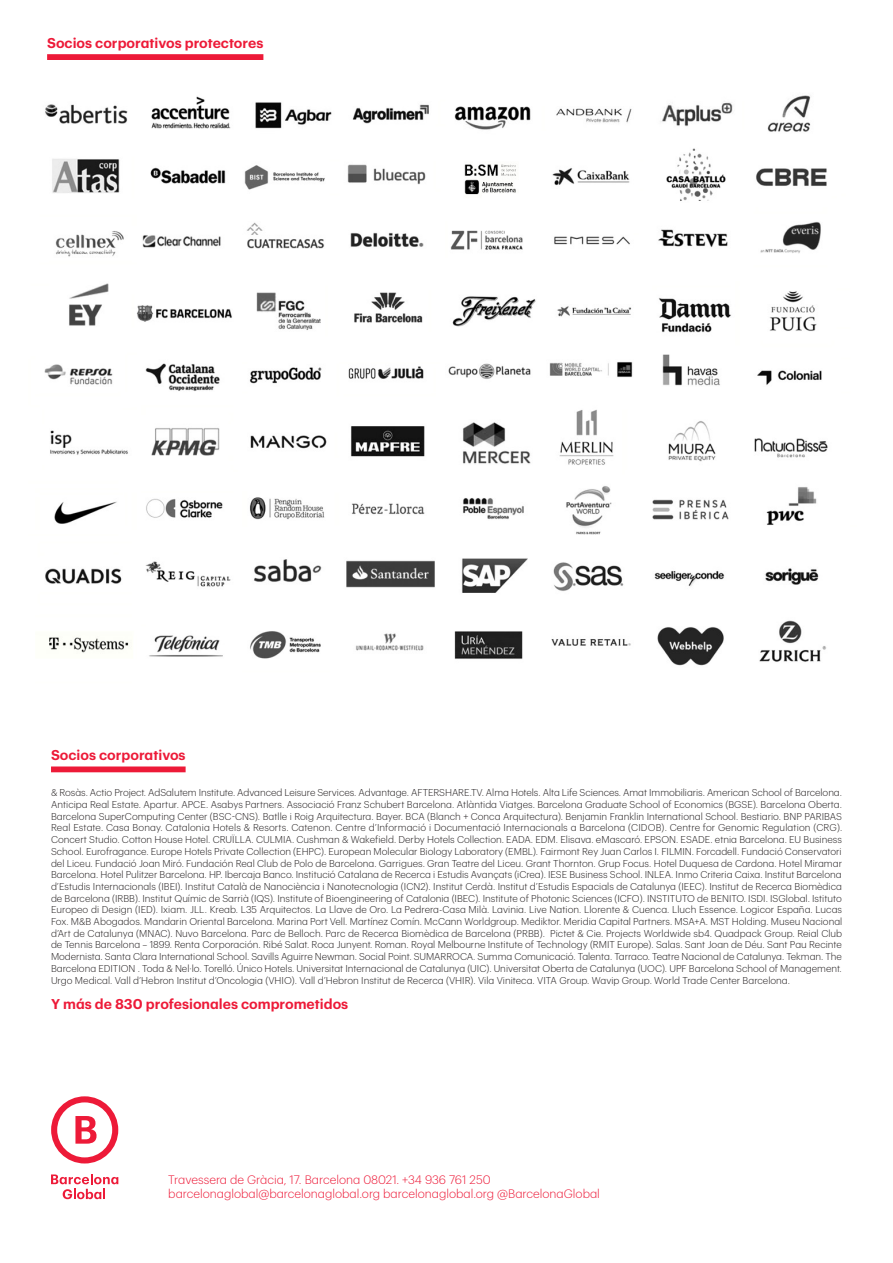
<style>
.page{position:relative;width:893px;height:1263px;background:#fff}
.page>*{position:absolute;margin:0;border:0;box-sizing:border-box;transform-origin:0 0}
.t1{font:600 13.95px "Graphik";color:#ed1a38}
.t2{font:300 12px/14.4px "Graphik";color:#ed1a38}
.t3{font:300 9.75px/11.7px "Graphik";color:#231f20;text-align:justify}
</style>
<div class="page">
<img style="left:44px;top:95px;width:784px;height:678px">
<svg style="left:51px;top:1174px;width:67px;height:25px"></svg>
<svg style="left:51px;top:1096px;width:67px;height:67px"></svg>
<div style="left:51px;top:766px;width:135px;height:6px;background:#ed1a38"></div>
<div style="left:47px;top:54px;width:216px;height:6px;background:#ed1a38"></div>
<p class="t1" style="left:47px;top:32px;width:218px">Socios corporativos protectores</p>
<p class="t1" style="left:51px;top:744px;width:136px">Socios corporativos</p>
<p class="t3" style="left:51px;top:786px;width:793px">&amp; Rosàs. Actio Project. AdSalutem Institute. Advanced Leisure Services. Advantage. AFTERSHARE.TV. Alma Hotels. Alta Life Sciences. Amat Immobiliaris. American School of Barcelona.<br>Anticipa Real Estate. Apartur. APCE. Asabys Partners. Associació Franz Schubert Barcelona. Atlàntida Viatges. Barcelona Graduate School of Economics (BGSE). Barcelona Oberta.<br>Barcelona SuperComputing Center (BSC-CNS). Batlle i Roig Arquitectura. Bayer. BCA (Blanch + Conca Arquitectura). Benjamin Franklin International School. Bestiario. BNP PARIBAS Real Estate. Casa Bonay. Catalonia Hotels &amp; Resorts. Catenon. Centre d’Informació i Documentació Internacionals a Barcelona (CIDOB). Centre for Genomic Regulation (CRG).<br>Concert Studio. Cotton House Hotel. CRUÏLLA. CULMIA. Cushman &amp; Wakefield. Derby Hotels Collection. EADA. EDM. Elisava. eMascaró. EPSON. ESADE. etnia Barcelona. EU Business School. Eurofragance. Europe Hotels Private Collection (EHPC). European Molecular Biology Laboratory (EMBL). Fairmont Rey Juan Carlos I. FILMIN. Forcadell. Fundació Conservatori del Liceu. Fundació Joan Miró. Fundación Real Club de Polo de Barcelona. Garrigues. Gran Teatre del Liceu. Grant Thornton. Grup Focus. Hotel Duquesa de Cardona. Hotel Miramar Barcelona. Hotel Pulitzer Barcelona. HP. Ibercaja Banco. Institució Catalana de Recerca i Estudis Avançats (iCrea). IESE Business School. INLEA. Inmo Criteria Caixa. Institut Barcelona d’Estudis Internacionals (IBEI). Institut Català de Nanociència i Nanotecnologia (ICN2). Institut Cerdà. Institut d’Estudis Espacials de Catalunya (IEEC). Institut de Recerca Biomèdica de Barcelona (IRBB). Institut Químic de Sarrià (IQS). Institute of Bioengineering of Catalonia (IBEC). Institute of Photonic Sciences (ICFO). INSTITUTO de BENITO. ISDI. ISGlobal. Istituto Europeo di Design (IED). Ixiam. JLL. Kreab. L35 Arquitectos. La Llave de Oro. La Pedrera-Casa Milà. Lavinia. Live Nation. Llorente &amp; Cuenca. Lluch Essence. Logicor España. Lucas Fox. M&amp;B Abogados. Mandarin Oriental Barcelona. Marina Port Vell. Martínez Comín. McCann Worldgroup. Mediktor. Meridia Capital Partners. MSA+A. MST Holding. Museu Nacional d’Art de Catalunya (MNAC). Nuvo Barcelona. Parc de Belloch. Parc de Recerca Biomèdica de Barcelona (PRBB). Pictet &amp; Cie. Projects Worldwide sb4. Quadpack Group. Reial Club de Tennis Barcelona – 1899. Renta Corporación. Ribé Salat. Roca Junyent. Roman. Royal Melbourne Institute of Technology (RMIT Europe). Salas. Sant Joan de Déu. Sant Pau Recinte Modernista. Santa Clara International School. Savills Aguirre Newman. Social Point. SUMARROCA. Summa Comunicació. Talenta. Tarraco. Teatre Nacional de Catalunya. Tekman. The Barcelona EDITION . Toda &amp; Nel·lo. Torelló. Único Hotels. Universitat Internacional de Catalunya (UIC). Universitat Oberta de Catalunya (UOC). UPF Barcelona School of Management.<br>Urgo Medical. Vall d’Hebron Institut d’Oncologia (VHIO). Vall d’Hebron Institut de Recerca (VHIR). Vila Viniteca. VITA Group. Wavip Group. World Trade Center Barcelona.</p>
<p class="t1" style="left:51px;top:993px;width:299px">Y más de 830 profesionales comprometidos</p>
<p class="t2" style="left:168px;top:1171px;width:433px">Travessera de Gràcia, 17. Barcelona 08021. +34 936 761 250 barcelonaglobal@barcelonaglobal.org barcelonaglobal.org @BarcelonaGlobal</p>
</div>
